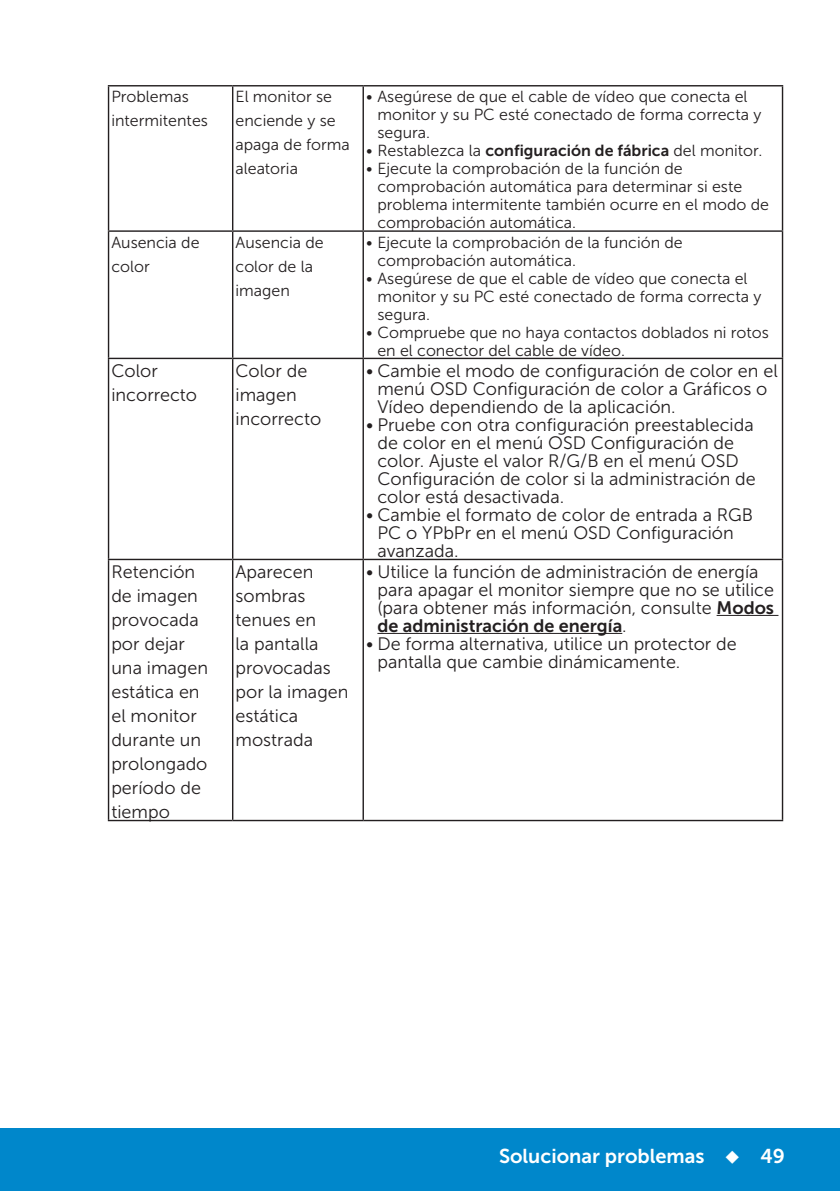
<style>
.page{position:relative;width:840px;height:1191px;background:#fff}
.page>*{position:absolute;margin:0;border:0;box-sizing:border-box;transform-origin:0 0}
.t1{font:20px "Museo Sans For Dell 700";color:#fff}
.Table_Paragraph{font:18px/24px "Museo Sans For Dell 300";color:#231f20}
.Table_Paragraph-2{font:16px/18px "Museo Sans For Dell 300";color:#231f20}
.s1{font-family:"Museo Sans For Dell 700"}
</style>
<div class="page">
<div style="left:0;top:1128px;width:839px;height:63px;background:#0087cb"></div>
<hr style="left:108px;top:85px;width:124px;height:1px;background:#231f20">
<hr style="left:108px;top:86px;width:1px;height:144px;background:#231f20">
<hr style="left:232px;top:85px;width:131px;height:1px;background:#231f20">
<hr style="left:232px;top:86px;width:1px;height:144px;background:#231f20">
<hr style="left:363px;top:85px;width:419px;height:1px;background:#231f20">
<hr style="left:362px;top:86px;width:2px;height:144px;background:#231f20">
<hr style="left:781px;top:86px;width:1px;height:144px;background:#231f20">
<hr style="left:108px;top:230px;width:124px;height:2px;background:#231f20">
<hr style="left:108px;top:232px;width:1px;height:126px;background:#231f20">
<hr style="left:232px;top:230px;width:131px;height:2px;background:#231f20">
<hr style="left:232px;top:232px;width:1px;height:126px;background:#231f20">
<hr style="left:363px;top:230px;width:419px;height:2px;background:#231f20">
<hr style="left:362px;top:232px;width:2px;height:126px;background:#231f20">
<hr style="left:781px;top:232px;width:1px;height:126px;background:#231f20">
<hr style="left:108px;top:358px;width:124px;height:1px;background:#231f20">
<hr style="left:108px;top:359px;width:1px;height:200px;background:#231f20">
<hr style="left:232px;top:358px;width:131px;height:1px;background:#231f20">
<hr style="left:232px;top:359px;width:1px;height:200px;background:#231f20">
<hr style="left:363px;top:358px;width:419px;height:1px;background:#231f20">
<hr style="left:362px;top:359px;width:2px;height:200px;background:#231f20">
<hr style="left:781px;top:359px;width:1px;height:200px;background:#231f20">
<hr style="left:108px;top:559px;width:124px;height:1px;background:#231f20">
<hr style="left:108px;top:560px;width:1px;height:260px;background:#231f20">
<hr style="left:232px;top:559px;width:131px;height:1px;background:#231f20">
<hr style="left:232px;top:560px;width:1px;height:260px;background:#231f20">
<hr style="left:363px;top:559px;width:419px;height:1px;background:#231f20">
<hr style="left:362px;top:560px;width:2px;height:260px;background:#231f20">
<hr style="left:781px;top:560px;width:1px;height:260px;background:#231f20">
<hr style="left:108px;top:820px;width:124px;height:1px;background:#231f20">
<hr style="left:232px;top:820px;width:131px;height:1px;background:#231f20">
<hr style="left:363px;top:820px;width:419px;height:1px;background:#231f20">
<hr style="left:716px;top:615px;width:62px;height:1px;background:#231f20">
<hr style="left:377px;top:633px;width:245px;height:1px;background:#231f20">
<p class="Table_Paragraph-2" style="left:111px;top:85px;width:98px;line-height:24px">Problemas intermitentes</p>
<p class="Table_Paragraph-2" style="left:235px;top:85px;width:116px;line-height:24px">El monitor se enciende y se apaga de forma aleatoria</p>
<p class="Table_Paragraph-2" style="left:377px;top:88px;width:385px;text-indent:-11px">• Asegúrese de que el cable de vídeo que conecta el monitor y su PC esté conectado de forma correcta y segura.</p>
<p class="Table_Paragraph-2" style="left:366px;top:142px;width:397px">• Restablezca la <span class="s1">configuración de fábrica</span> del monitor.</p>
<p class="Table_Paragraph-2" style="left:377px;top:160px;width:393px;text-indent:-11px">• Ejecute la comprobación de la función de comprobación automática para determinar si este problema intermitente también ocurre en el modo de comprobación automática.</p>
<p class="Table_Paragraph-2" style="left:111px;top:230px;width:90px;line-height:24px">Ausencia de color</p>
<p class="Table_Paragraph-2" style="left:235px;top:230px;width:90px;line-height:24px">Ausencia de color de la imagen</p>
<p class="Table_Paragraph-2" style="left:377px;top:233px;width:307px;text-indent:-11px">• Ejecute la comprobación de la función de comprobación automática.</p>
<p class="Table_Paragraph-2" style="left:377px;top:269px;width:385px;text-indent:-11px">• Asegúrese de que el cable de vídeo que conecta el monitor y su PC esté conectado de forma correcta y segura.</p>
<p class="Table_Paragraph-2" style="left:377px;top:323px;width:393px;text-indent:-11px">• Compruebe que no haya contactos doblados ni rotos en el conector del cable de vídeo.</p>
<p class="Table_Paragraph" style="left:111px;top:358px;width:87px">Color incorrecto</p>
<p class="Table_Paragraph" style="left:235px;top:358px;width:87px">Color de imagen incorrecto</p>
<p class="Table_Paragraph" style="left:377px;top:361px;width:401px;line-height:18px;text-indent:-11px">• Cambie el modo de configuración de color en el menú OSD Configuración de color a Gráficos o<br>Vídeo dependiendo de la aplicación.</p>
<p class="Table_Paragraph" style="left:377px;top:415px;width:380px;line-height:18px;text-indent:-11px">• Pruebe con otra configuración preestablecida de color en el menú OSD Configuración de color. Ajuste el valor R/G/B en el menú OSD Configuración de color si la administración de color está desactivada.</p>
<p class="Table_Paragraph" style="left:377px;top:505px;width:377px;line-height:18px;text-indent:-11px">• Cambie el formato de color de entrada a RGB<br>PC o YPbPr en el menú OSD Configuración avanzada.</p>
<p class="Table_Paragraph" style="left:111px;top:559px;width:98px">Retención de imagen provocada por dejar una imagen estática en el monitor durante un prolongado período de tiempo</p>
<p class="Table_Paragraph" style="left:235px;top:559px;width:114px">Aparecen sombras tenues en<br>la pantalla provocadas por la imagen estática mostrada</p>
<p class="Table_Paragraph" style="left:377px;top:562px;width:398px;line-height:18px;text-indent:-11px">• Utilice la función de administración de energía para apagar el monitor siempre que no se utilice (para obtener más información, consulte <span class="s1">Modos de administración de energía</span>.</p>
<p class="Table_Paragraph" style="left:377px;top:634px;width:360px;line-height:18px;text-indent:-11px">• De forma alternativa, utilice un protector de pantalla que cambie dinámicamente.</p>
<p class="t1" style="left:498px;top:1144px;width:287px">Solucionar problemas ◆ 49</p>
</div>
